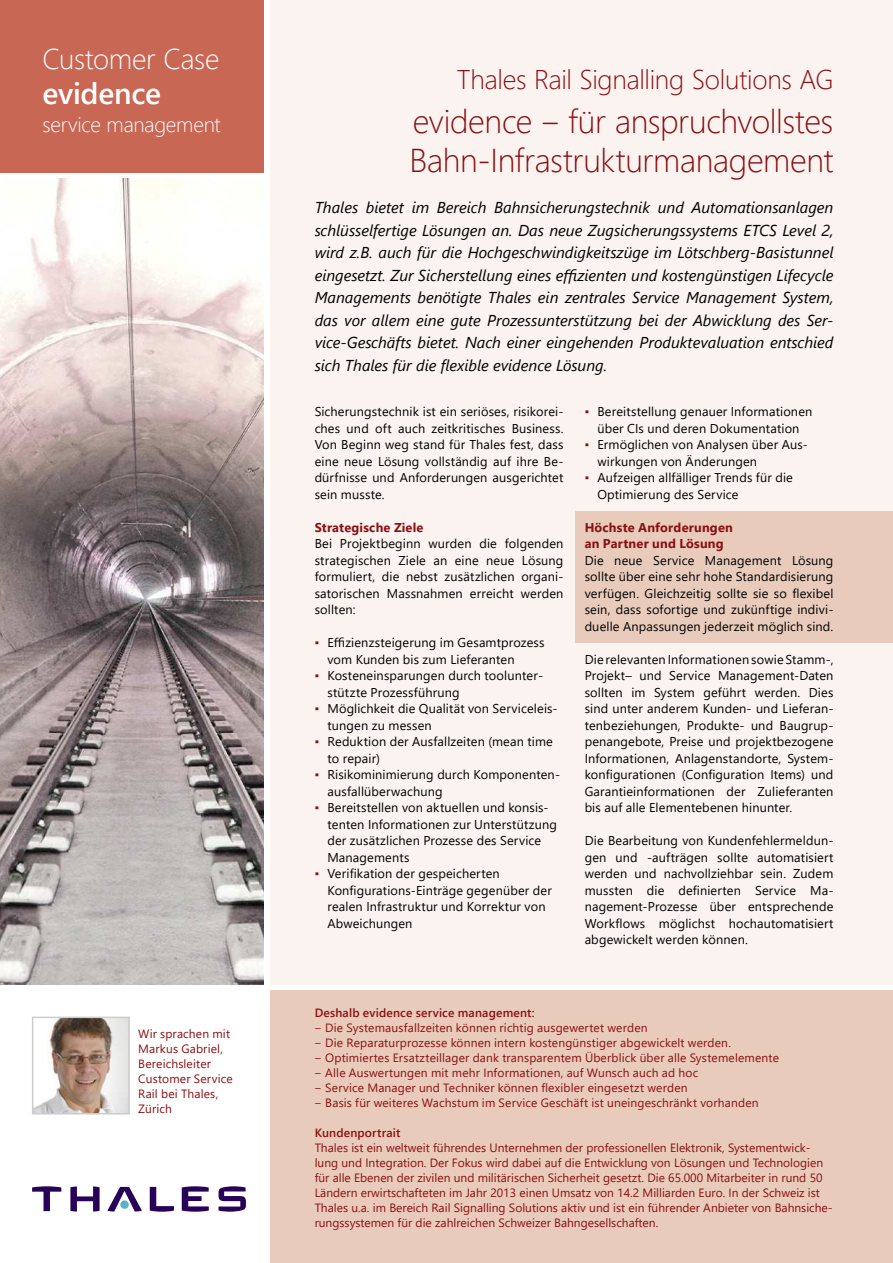
<style>
.page{position:relative;width:893px;height:1263px;background:#fff}
.page>*{position:absolute;margin:0;border:0;box-sizing:border-box;transform-origin:0 0}
.t1{font:300 33px/39px "Segoe UI";letter-spacing:-.01em;color:#8a0f13}
.t2{font:600 30px "Segoe UI";letter-spacing:-.01em;color:#fff}
.t3{font:300 28.5px "Segoe UI";letter-spacing:-.015em;color:#fff}
.t4{font:300 27px "Segoe UI";letter-spacing:-.01em;color:#8a0f13}
.t5{font:300 21px "Segoe UI";letter-spacing:-.015em;color:#fff}
.t6{font:italic 15.75px/22.5px "Segoe UI";color:#000;text-align:justify}
.t7{font:12.75px/16.5px "Segoe UI";letter-spacing:.01em;color:#000}
.t8{font:700 12.75px/16.5px "Segoe UI";letter-spacing:.015em;color:#8a0f13}
.t9{font:12px/15px "Segoe UI";color:#8a0f13}
.t10{font:600 12px "Segoe UI";letter-spacing:.015em;color:#8a0f13}
.s1{color:#8a0f13}
</style>
<div class="page">
<div style="left:270px;top:0;width:623px;height:984px;background:#faf3ef"></div>
<div style="left:0;top:0;width:264px;height:172px;background:#c96755"></div>
<img style="left:0;top:179px;width:264px;height:805px">
<div style="left:270px;top:991px;width:623px;height:272px;background:#e8cbbb"></div>
<div style="left:576px;top:511px;width:317px;height:132px;background:#e8cbbb"></div>
<img style="left:35px;top:1019px;width:92px;height:92px">
<div style="left:32px;top:1016px;width:98px;height:98px;border:2px solid #cbcccc"></div>
<svg style="left:218px;top:1186px;width:28px;height:26px"></svg>
<svg style="left:182px;top:1186px;width:27px;height:26px"></svg>
<svg style="left:150px;top:1187px;width:24px;height:25px"></svg>
<svg style="left:107px;top:1187px;width:35px;height:24px"></svg>
<div style="left:120px;top:1200px;width:9px;height:9px;background:#5ab0cb;border-radius:50%"></div>
<svg style="left:70px;top:1186px;width:30px;height:25px"></svg>
<svg style="left:32px;top:1186px;width:29px;height:25px"></svg>
<h3 class="t3" style="left:43px;top:36px;width:178px">Customer Case</h3>
<h2 class="t2" style="left:43px;top:82px;width:120px">evidence</h2>
<h3 class="t5" style="left:43px;top:108px;width:180px">service management</h3>
<p class="t9" style="left:138px;top:1027px;width:96px">Wir sprachen mit<br>Markus Gabriel,<br>Bereichsleiter<br>Customer Service<br>Rail bei Thales,<br>Zürich</p>
<h3 class="t4" style="left:457px;top:58px;width:378px">Thales Rail Signalling Solutions AG</h3>
<h1 class="t1" style="left:409px;top:102px;width:426px">evidence ‒ für anspruchvollstes<br>Bahn-Infrastrukturmanagement</h1>
<p class="t6" style="left:315px;top:198px;width:520px">Thales bietet im Bereich Bahnsicherungstechnik und Automationsanlagen schlüsselfertige Lösungen an. Das neue Zugsicherungssystems ETCS Level 2, wird z.B. auch für die Hochgeschwindigkeitszüge im Lötschberg-Basistunnel eingesetzt. Zur Sicherstellung eines eizienten und kostengünstigen Lifecycle Managements benötigte Thales ein zentrales Service Management System, das vor allem eine gute Prozessunterstützung bei der Abwicklung des Ser&shy;vice-Geschäfts bietet. Nach einer eingehenden Produktevaluation entschied sich Thales für die lexible evidence Lösung.</p>
<p class="t7" style="left:315px;top:405px;width:250px;text-align:justify">Sicherungstechnik ist ein seriöses, risikorei‑ ches und oft auch zeitkritisches Business.<br>Von Beginn weg stand für Thales fest, dass eine neue Lösung vollständig auf ihre Be‑ dürfnisse und Anforderungen ausgerichtet sein musste.</p>
<p class="t8" style="left:315px;top:520px;width:110px">Strategische Ziele</p>
<p class="t7" style="left:315px;top:537px;width:250px;text-align:justify">Bei Projektbeginn wurden die folgenden strategischen Ziele an eine neue Lösung formuliert, die nebst zusätzlichen organi‑ satorischen Massnahmen erreicht werden sollten:</p>
<p class="t7" style="left:327px;top:634px;width:219px;text-indent:-13px"><span class="s1">▪</span> Eizienzsteigerung im Gesamtprozess vom Kunden bis zum Lieferanten</p>
<p class="t7" style="left:327px;top:668px;width:217px;text-indent:-13px"><span class="s1">▪</span> Kosteneinsparungen durch toolunter‑ stützte Prozessführung</p>
<p class="t7" style="left:327px;top:701px;width:232px;text-indent:-13px"><span class="s1">▪</span> Möglichkeit die Qualität von Serviceleis‑ tungen zu messen</p>
<p class="t7" style="left:327px;top:734px;width:227px;text-indent:-13px"><span class="s1">▪</span> Reduktion der Ausfallzeiten (mean time to repair)</p>
<p class="t7" style="left:327px;top:767px;width:234px;text-indent:-13px"><span class="s1">▪</span> Risikominimierung durch Komponenten‑ ausfallüberwachung</p>
<p class="t7" style="left:327px;top:800px;width:231px;text-indent:-13px"><span class="s1">▪</span> Bereitstellen von aktuellen und konsis‑ tenten Informationen zur Unterstützung der zusätzlichen Prozesse des Service Managements</p>
<p class="t7" style="left:327px;top:865px;width:226px;text-indent:-13px"><span class="s1">▪</span> Veriikation der gespeicherten<br>Konigurations-Einträge gegenüber der realen Infrastruktur und Korrektur von<br>Abweichungen</p>
<p class="t7" style="left:585px;top:404px;width:229px;text-align:center"><span class="s1">▪</span> Bereitstellung genauer Informationen über CIs und deren Dokumentation</p>
<p class="t7" style="left:597px;top:437px;width:212px;text-indent:-13px"><span class="s1">▪</span> Ermöglichen von Analysen über Aus‑ wirkungen von Änderungen</p>
<p class="t7" style="left:597px;top:470px;width:197px;text-indent:-13px"><span class="s1">▪</span> Aufzeigen allfälliger Trends für die<br>Optimierung des Service</p>
<p class="t8" style="left:585px;top:520px;width:150px">Höchste Anforderungen an Partner und Lösung</p>
<p class="t7" style="left:585px;top:553px;width:250px;text-align:justify">Die neue Service Management Lösung sollte über eine sehr hohe Standardisierung verfügen. Gleichzeitig sollte sie so lexibel sein, dass sofortige und zukünftige indivi‑ duelle Anpassungen jederzeit möglich sind.</p>
<p class="t7" style="left:585px;top:652px;width:250px;text-align:justify">Die relevanten Informationen sowie Stamm‑, Projekt– und Service Management‑Daten sollten im System geführt werden. Dies sind unter anderem Kunden‑ und Lieferan‑ tenbeziehungen, Produkte‑ und Baugrup‑ penangebote, Preise und projektbezogene Informationen, Anlagenstandorte, System‑ konigurationen (Coniguration Items) und Garantieinformationen der Zulieferanten bis auf alle Elementebenen hinunter.</p>
<p class="t7" style="left:585px;top:833px;width:250px;text-align:justify">Die Bearbeitung von Kundenfehlermeldun‑ gen und ‑aufträgen sollte automatisiert werden und nachvollziehbar sein. Zudem mussten die deinierten Service Ma‑ nagement‑Prozesse über entsprechende Worklows möglichst hochautomatisiert abgewickelt werden können.</p>
<p class="t10" style="left:315px;top:1008px;width:222px">Deshalb evidence service management:</p>
<p class="t9" style="left:315px;top:1020px;width:466px">‒ Die Systemausfallzeiten können richtig ausgewertet werden<br>‒ Die Reparaturprozesse können intern kostengünstiger abgewickelt werden.<br>‒ Optimiertes Ersatzteillager dank transparentem Überblick über alle Systemelemente ‒ Alle Auswertungen mit mehr Informationen, auf Wunsch auch ad hoc<br>‒ Service Manager und Techniker können lexibler eingesetzt werden<br>‒ Basis für weiteres Wachstum im Service Geschäft ist uneingeschränkt vorhanden</p>
<p class="t10" style="left:315px;top:1128px;width:87px">Kundenportrait</p>
<p class="t9" style="left:315px;top:1141px;width:519px">Thales ist ein weltweit führendes Unternehmen der professionellen Elektronik, Systementwick‑ lung und Integration. Der Fokus wird dabei auf die Entwicklung von Lösungen und Technologien für alle Ebenen der zivilen und militärischen Sicherheit gesetzt. Die 65.000 Mitarbeiter in rund 50<br>Ländern erwirtschafteten im Jahr 2013 einen Umsatz von 14.2 Milliarden Euro. In der Schweiz ist Thales u.a. im Bereich Rail Signalling Solutions aktiv und ist ein führender Anbieter von Bahnsiche‑ rungssystemen für die zahlreichen Schweizer Bahngesellschaften.</p>
</div>
